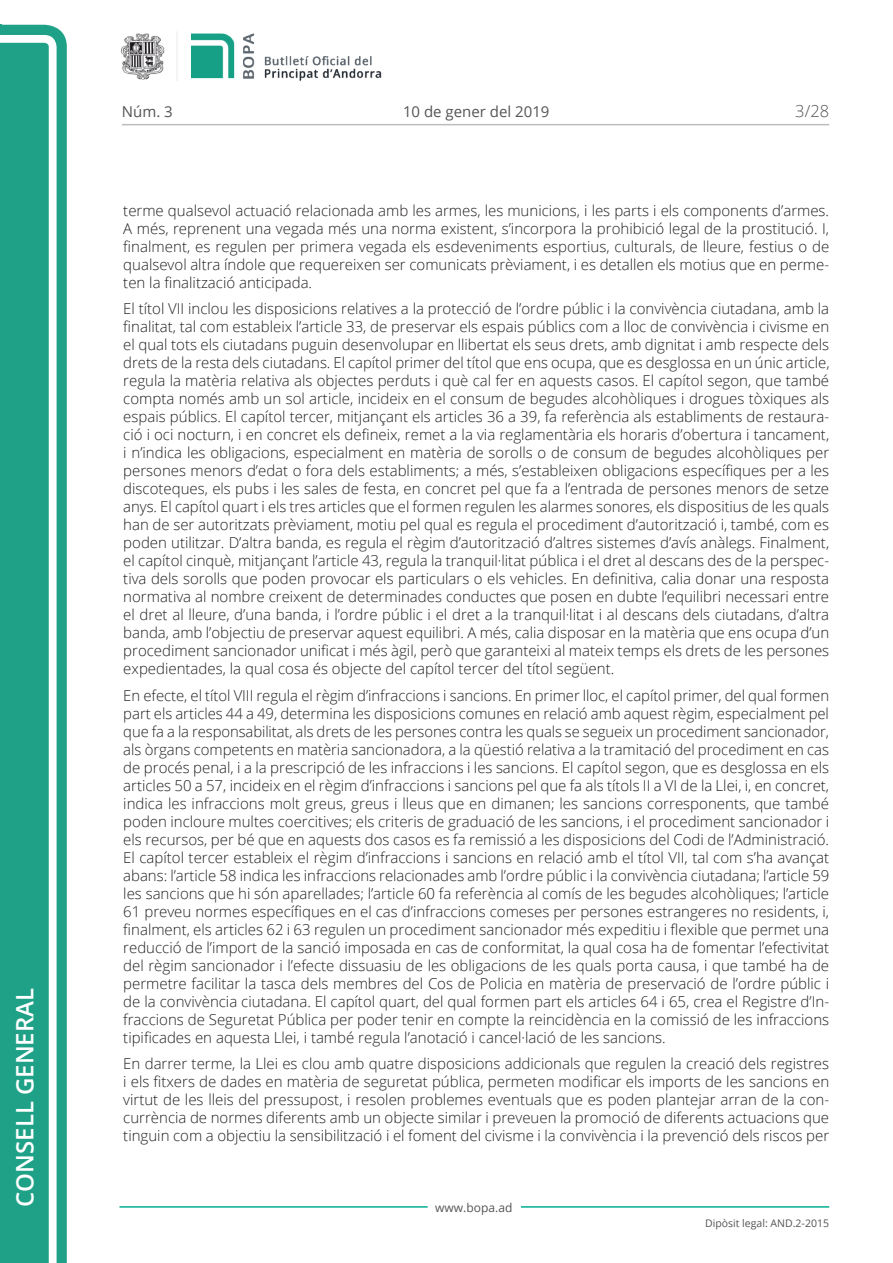
<style>
.page{position:relative;width:893px;height:1263px;background:#fff}
.page>*{position:absolute;margin:0;border:0;box-sizing:border-box;transform-origin:0 0}
.t1{font:600 24px "Open Sans";color:#fff}
.t2{font:300 16.5px "Open Sans";color:#545454}
.Body_text{font:300 15px/18px "Open Sans";color:#231f20;text-align:justify}
.t3{font:15px "Open Sans";color:#545454}
.t4{font:12px "Open Sans";color:#545454}
.t5{font:10.5px "Open Sans";color:#545454}
</style>
<div class="page">
<svg style="left:0;top:25px;width:67px;height:1238px;fill:#1ea187"></svg>
<div style="left:0;top:43px;width:49px;height:1220px;background:#1ea187"></div>
<img style="left:122px;top:32px;width:260px;height:49px">
<hr style="left:119px;top:1206px;width:309px;height:2px;background:#00ae91">
<hr style="left:521px;top:1206px;width:308px;height:2px;background:#00ae91">
<hr style="left:122px;top:124px;width:707px;height:1px;background:#bcbdc0">
<h1 class="t1" style="left:8px;top:1207px;width:220px;rotate:-90deg">Consell General</h1>
<p class="t3" style="left:122px;top:102px;width:52px">Núm. 3</p>
<p class="t3" style="left:403px;top:102px;width:148px">10 de gener del 2019</p>
<p class="t2" style="left:795px;top:100px;width:35px">3/28</p>
<p class="Body_text" style="left:123px;top:201px;width:707px">terme qualsevol actuació relacionada amb les armes, les municions, i les parts i els components d’armes.<br>A més, reprenent una vegada més una norma existent, s’incorpora la prohibició legal de la prostitució. I, finalment, es regulen per primera vegada els esdeveniments esportius, culturals, de lleure, festius o de qualsevol altra índole que requereixen ser comunicats prèviament, i es detallen els motius que en perme&shy;ten la finalització anticipada.</p>
<p class="Body_text" style="left:123px;top:299px;width:708px">El títol VII inclou les disposicions relatives a la protecció de l’ordre públic i la convivència ciutadana, amb la finalitat, tal com estableix l’article 33, de preservar els espais públics com a lloc de convivència i civisme en el qual tots els ciutadans puguin desenvolupar en llibertat els seus drets, amb dignitat i amb respecte dels drets de la resta dels ciutadans. El capítol primer del títol que ens ocupa, que es desglossa en un únic article, regula la matèria relativa als objectes perduts i què cal fer en aquests casos. El capítol segon, que també compta només amb un sol article, incideix en el consum de begudes alcohòliques i drogues tòxiques als espais públics. El capítol tercer, mitjançant els articles 36 a 39, fa referència als establiments de restaura&shy;ció i oci nocturn, i en concret els defineix, remet a la via reglamentària els horaris d’obertura i tancament, i n’indica les obligacions, especialment en matèria de sorolls o de consum de begudes alcohòliques per persones menors d’edat o fora dels establiments; a més, s’estableixen obligacions específiques per a les discoteques, els pubs i les sales de festa, en concret pel que fa a l’entrada de persones menors de setze anys. El capítol quart i els tres articles que el formen regulen les alarmes sonores, els dispositius de les quals han de ser autoritzats prèviament, motiu pel qual es regula el procediment d’autorització i, també, com es poden utilitzar. D’altra banda, es regula el règim d’autorització d’altres sistemes d’avís anàlegs. Finalment, el capítol cinquè, mitjançant l’article 43, regula la tranquil·litat pública i el dret al descans des de la perspec&shy;tiva dels sorolls que poden provocar els particulars o els vehicles. En definitiva, calia donar una resposta normativa al nombre creixent de determinades conductes que posen en dubte l’equilibri necessari entre el dret al lleure, d’una banda, i l’ordre públic i el dret a la tranquil·litat i al descans dels ciutadans, d’altra banda, amb l’objectiu de preservar aquest equilibri. A més, calia disposar en la matèria que ens ocupa d’un procediment sancionador unificat i més àgil, però que garanteixi al mateix temps els drets de les persones expedientades, la qual cosa és objecte del capítol tercer del títol següent.</p>
<p class="Body_text" style="left:123px;top:686px;width:708px">En efecte, el títol VIII regula el règim d’infraccions i sancions. En primer lloc, el capítol primer, del qual formen part els articles 44 a 49, determina les disposicions comunes en relació amb aquest règim, especialment pel que fa a la responsabilitat, als drets de les persones contra les quals se segueix un procediment sancionador, als òrgans competents en matèria sancionadora, a la qüestió relativa a la tramitació del procediment en cas de procés penal, i a la prescripció de les infraccions i les sancions. El capítol segon, que es desglossa en els articles 50 a 57, incideix en el règim d’infraccions i sancions pel que fa als títols II a VI de la Llei, i, en concret, indica les infraccions molt greus, greus i lleus que en dimanen; les sancions corresponents, que també poden incloure multes coercitives; els criteris de graduació de les sancions, i el procediment sancionador i els recursos, per bé que en aquests dos casos es fa remissió a les disposicions del Codi de l’Administració.<br>El capítol tercer estableix el règim d’infraccions i sancions en relació amb el títol VII, tal com s’ha avançat abans: l’article 58 indica les infraccions relacionades amb l’ordre públic i la convivència ciutadana; l’article 59 les sancions que hi són aparellades; l’article 60 fa referència al comís de les begudes alcohòliques; l’article 61 preveu normes específiques en el cas d’infraccions comeses per persones estrangeres no residents, i, finalment, els articles 62 i 63 regulen un procediment sancionador més expeditiu i flexible que permet una reducció de l’import de la sanció imposada en cas de conformitat, la qual cosa ha de fomentar l’efectivitat del règim sancionador i l’efecte dissuasiu de les obligacions de les quals porta causa, i que també ha de permetre facilitar la tasca dels membres del Cos de Policia en matèria de preservació de l’ordre públic i de la convivència ciutadana. El capítol quart, del qual formen part els articles 64 i 65, crea el Registre d’In&shy;fraccions de Seguretat Pública per poder tenir en compte la reincidència en la comissió de les infraccions tipificades en aquesta Llei, i també regula l’anotació i cancel·lació de les sancions.</p>
<p class="Body_text" style="left:123px;top:1054px;width:707px">En darrer terme, la Llei es clou amb quatre disposicions addicionals que regulen la creació dels registres i els fitxers de dades en matèria de seguretat pública, permeten modificar els imports de les sancions en virtut de les lleis del pressupost, i resolen problemes eventuals que es poden plantejar arran de la con&shy;currència de normes diferents amb un objecte similar i preveuen la promoció de diferents actuacions que tinguin com a objectiu la sensibilització i el foment del civisme i la convivència i la prevenció dels riscos per</p>
<p class="t4" style="left:435px;top:1199px;width:79px">www.bopa.ad</p>
<p class="t5" style="left:705px;top:1216px;width:125px">Dipòsit legal: AND.2-2015</p>
</div>
